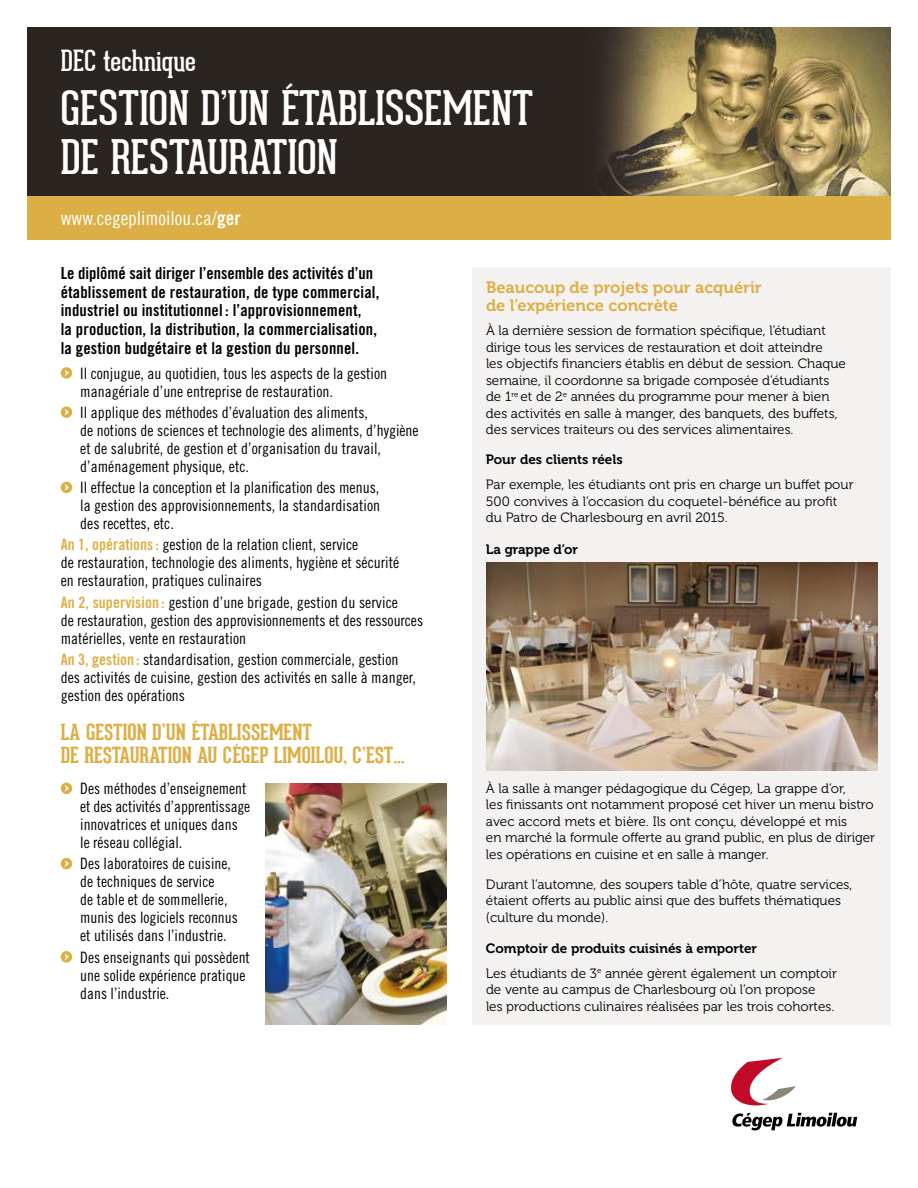
<style>
.page{position:relative;width:918px;height:1188px;background:#fff}
.page>*{position:absolute;margin:0;border:0;box-sizing:border-box;transform-origin:0 0}
.t1{font:46.5px/48.8px "Geared Slab";color:#fff}
.t2{font:28.5px "Geared Slab";color:#fff}
.t3{font:700 21.75px/22.5px "Geared Slab";color:#dcaf46}
.t4{font:19.5px "Trade Gothic LT Std Cn 18";color:#fff}
.t5{font:16.5px/18.8px "Trade Gothic LT Std Bd Cn 20";letter-spacing:.01em;color:#000}
.t6{font:16.5px/18px "Museo 700";color:#dcaf46}
.t7{font:15.75px/18px "Trade Gothic LT Std Cn 18";color:#000}
.t8{font:13.5px/16.5px "Museo 300";color:#000}
.t9{font:13.5px "Museo 700";color:#000}
.s1{font-family:"Trade Gothic LT Std Bd Cn 20"}
.s2{font-family:"Trade Gothic LT Std Bd Cn 20";color:#dcaf46}
</style>
<div class="page">
<img style="left:27px;top:27px;width:864px;height:170px">
<svg style="left:61px;top:367px;width:11px;height:12px"></svg>
<svg style="left:65px;top:369px;width:4px;height:7px"></svg>
<div style="left:61px;top:406px;width:11px;height:12px;background:#dcaf46;border-radius:50%"></div>
<svg style="left:65px;top:409px;width:4px;height:7px"></svg>
<div style="left:61px;top:482px;width:11px;height:11px;background:#dcaf46;border-radius:50%"></div>
<svg style="left:65px;top:484px;width:4px;height:7px"></svg>
<div style="left:61px;top:783px;width:11px;height:11px;background:#dcaf46;border-radius:50%"></div>
<svg style="left:65px;top:785px;width:4px;height:7px"></svg>
<div style="left:61px;top:858px;width:11px;height:11px;background:#dcaf46;border-radius:50%"></div>
<svg style="left:65px;top:860px;width:4px;height:7px"></svg>
<div style="left:61px;top:951px;width:11px;height:12px;background:#dcaf46;border-radius:50%"></div>
<svg style="left:65px;top:954px;width:4px;height:6px"></svg>
<div style="left:27px;top:197px;width:864px;height:43px;background:#dcaf46"></div>
<svg style="left:731px;top:1058px;width:126px;height:72px"></svg>
<div style="left:472px;top:267px;width:419px;height:757px;background:#f4f2f1"></div>
<img style="left:486px;top:563px;width:391px;height:208px">
<img style="left:266px;top:784px;width:180px;height:240px">
<h2 class="t2" style="left:61px;top:44px;width:137px">DEC technique</h2>
<h1 class="t1" style="left:61px;top:84px;width:474px">GESTION D’UN ÉTABLISSEMENT<br>DE RESTAURATION</h1>
<p class="t4" style="left:61px;top:207px;width:182px">www.cegeplimoilou.ca/<span class="s1">ger</span></p>
<p class="t5" style="left:61px;top:264px;width:320px">Le diplômé sait diriger l’ensemble des activités d’un établissement de restauration, de type commercial, industriel ou institutionnel : l’approvisionnement,<br>la production, la distribution, la commercialisation, la gestion budgétaire et la gestion du personnel.</p>
<p class="t7" style="left:80px;top:364px;width:308px">Il conjugue, au quotidien, tous les aspects de la gestion managériale d’une entreprise de restauration.</p>
<p class="t7" style="left:80px;top:403px;width:340px">Il applique des méthodes d’évaluation des aliments,<br>de notions de sciences et technologie des aliments, d’hygiène et de salubrité, de gestion et d’organisation du travail, d’aménagement physique, etc.</p>
<p class="t7" style="left:80px;top:478px;width:302px;text-align:justify">Il effectue la conception et la planification des menus, la gestion des approvisionnements, la standardisation des recettes, etc.</p>
<p class="t7" style="left:61px;top:536px;width:340px"><span class="s2">An 1, opérations:</span> gestion de la relation client, service<br>de restauration, technologie des aliments, hygiène et sécurité en restauration, pratiques culinaires</p>
<p class="t7" style="left:61px;top:593px;width:364px"><span class="s2">An 2, supervision :</span> gestion d’une brigade, gestion du service<br>de restauration, gestion des approvisionnements et des ressources matérielles, vente en restauration</p>
<p class="t7" style="left:61px;top:650px;width:357px"><span class="s2">An 3, gestion :</span> standardisation, gestion commerciale, gestion des activités de cuisine, gestion des activités en salle à manger, gestion des opérations</p>
<h3 class="t3" style="left:61px;top:721px;width:346px">LA GESTION D’UN ÉTABLISSEMENT<br>DE RESTAURATION AU CÉGEP LIMOILOU, C’EST…</h3>
<p class="t7" style="left:80px;top:779px;width:172px">Des méthodes d’enseignement et des activités d’apprentissage innovatrices et uniques dans le réseau collégial.</p>
<p class="t7" style="left:80px;top:855px;width:159px">Des laboratoires de cuisine, de techniques de service<br>de table et de sommellerie, munis des logiciels reconnus et utilisés dans l’industrie.</p>
<p class="t7" style="left:80px;top:948px;width:171px">Des enseignants qui possèdent une solide expérience pratique dans l’industrie.</p>
<p class="t6" style="left:486px;top:278px;width:277px">Beaucoup de projets pour acquérir de l’expérience concrète</p>
<p class="t8" style="left:486px;top:323px;width:362px">À la dernière session de formation spécifique, l’étudiant dirige tous les services de restauration et doit atteindre<br>les objectifs financiers établis en début de session. Chaque semaine, il coordonne sa brigade composée d’étudiants de 1<sup>re</sup> et de 2<sup>e</sup> années du programme pour mener à bien des activités en salle à manger, des banquets, des buffets, des services traiteurs ou des services alimentaires.</p>
<p class="t9" style="left:486px;top:452px;width:138px">Pour des clients réels</p>
<p class="t8" style="left:486px;top:476px;width:369px">Par exemple, les étudiants ont pris en charge un buffet pour<br>500 convives à l’occasion du coquetel-bénéfice au profit du Patro de Charlesbourg en avril 2015.</p>
<p class="t9" style="left:486px;top:541px;width:94px">La grappe d’or</p>
<p class="t8" style="left:486px;top:780px;width:391px">À la salle à manger pédagogique du Cégep, La grappe d’or,<br>les finissants ont notamment proposé cet hiver un menu bistro avec accord mets et bière. Ils ont conçu, développé et mis<br>en marché la formule offerte au grand public, en plus de diriger les opérations en cuisine et en salle à manger.</p>
<p class="t8" style="left:486px;top:876px;width:368px">Durant l’automne, des soupers table d’hôte, quatre services, étaient offerts au public ainsi que des buffets thématiques (culture du monde).</p>
<p class="t9" style="left:486px;top:941px;width:273px">Comptoir de produits cuisinés à emporter</p>
<p class="t8" style="left:486px;top:965px;width:352px">Les étudiants de 3<sup>e</sup> année gèrent également un comptoir de vente au campus de Charlesbourg où l’on propose<br>les productions culinaires réalisées par les trois cohortes.</p>
</div>
